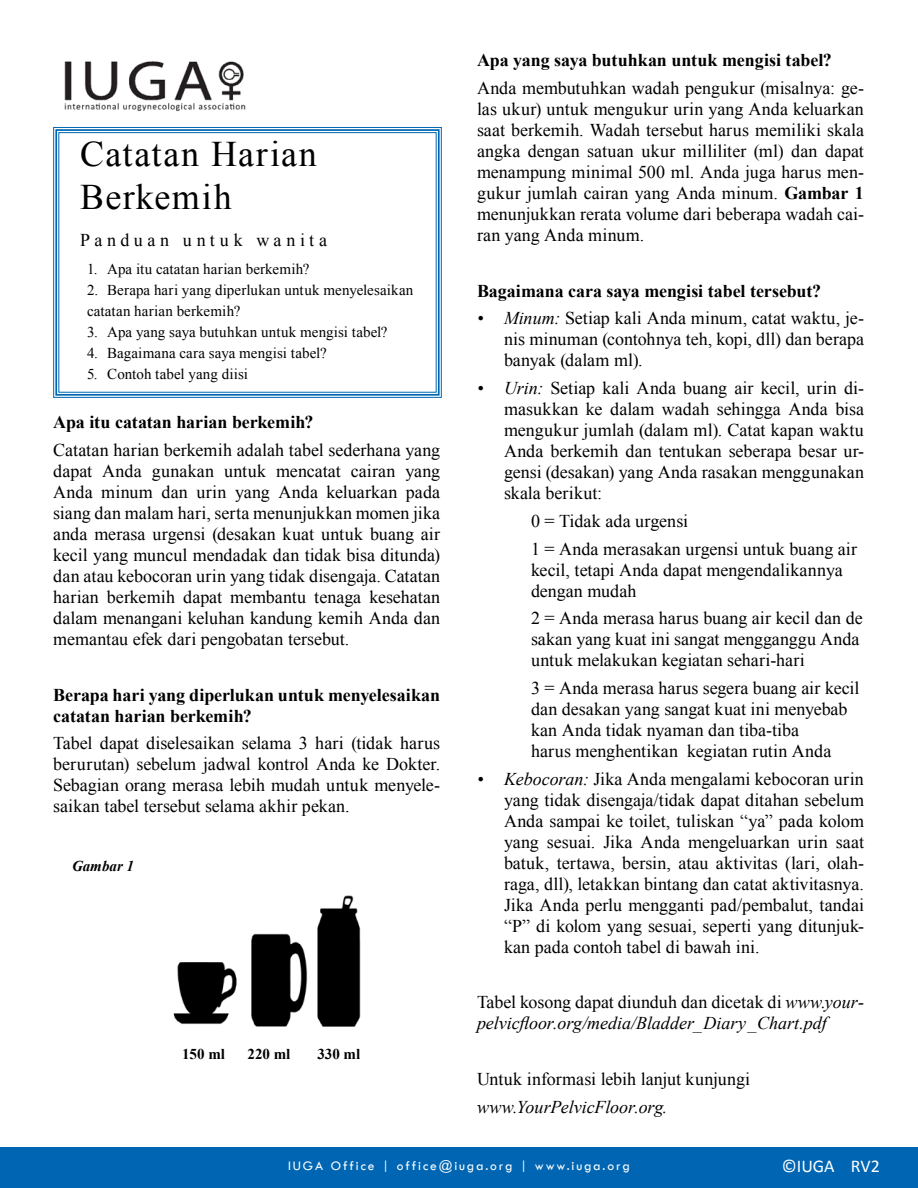
<style>
.page{position:relative;width:918px;height:1188px;background:#fff}
.page>*{position:absolute;margin:0;border:0;box-sizing:border-box;transform-origin:0 0}
.t1{font:36px/43.2px "Times New Roman";letter-spacing:.04em;color:#000}
.t2{font:18px/21px "Times New Roman";letter-spacing:.005em;color:#000;text-align:justify}
.t3{font:700 18px/21px "Times New Roman";letter-spacing:-.005em;color:#000}
.t4{font:italic 18px/21px "Times New Roman";color:#000}
.t5{font:18px "Times New Roman";letter-spacing:.26em;color:#000}
.t6{font:18px "Calibri";color:#fff}
.t7{font:15px/21px "Times New Roman";letter-spacing:.01em;color:#000}
.t8{font:700 15px "Times New Roman";color:#000}
.t9{font:italic 700 15px "Times New Roman";color:#000}
.t10{font:13.5px "Tw Cen";letter-spacing:.14em;color:#fff}
.s1{font-weight:700}
.s2{font-style:italic}
.s3{font-style:normal}
</style>
<div class="page">
<div style="left:0;top:1147px;width:918px;height:41px;background:#0066b3"></div>
<img style="left:64px;top:61px;width:182px;height:51px">
<svg style="left:53px;top:127px;width:389px;height:271px"></svg>
<div style="left:55px;top:129px;width:385px;height:267px;border:2px solid #0066b3"></div>
<img style="left:173px;top:895px;width:188px;height:132px">
<h1 class="t1" style="left:80px;top:131px;width:238px">Catatan Harian<br>Berkemih</h1>
<p class="t5" style="left:80px;top:228px;width:248px">Panduan untuk wanita</p>
<p class="t7" style="left:87px;top:258px;width:224px">1. Apa itu catatan harian berkemih?</p>
<p class="t7" style="left:87px;top:279px;width:328px">2. Berapa hari yang diperlukan untuk menyelesaikan catatan harian berkemih?</p>
<p class="t7" style="left:87px;top:321px;width:302px">3. Apa yang saya butuhkan untuk mengisi tabel?</p>
<p class="t7" style="left:87px;top:342px;width:241px">4. Bagaimana cara saya mengisi tabel?</p>
<p class="t7" style="left:87px;top:363px;width:162px">5. Contoh tabel yang diisi</p>
<p class="t3" style="left:53px;top:411px;width:262px">Apa itu catatan harian berkemih?</p>
<p class="t2" style="left:53px;top:439px;width:389px">Catatan harian berkemih adalah tabel sederhana yang dapat Anda gunakan untuk mencatat cairan yang Anda minum dan urin yang Anda keluarkan pada siang dan malam hari, serta menunjukkan momen jika anda merasa urgensi (desakan kuat untuk buang air kecil yang muncul mendadak dan tidak bisa ditunda) dan atau kebocoran urin yang tidak disengaja. Catatan harian berkemih dapat membantu tenaga kesehatan dalam menangani keluhan kandung kemih Anda dan memantau efek dari pengobatan tersebut.</p>
<p class="t3" style="left:53px;top:684px;width:388px">Berapa hari yang diperlukan untuk menyelesaikan catatan harian berkemih?</p>
<p class="t2" style="left:53px;top:733px;width:389px">Tabel dapat diselesaikan selama 3 hari (tidak harus berurutan) sebelum jadwal kontrol Anda ke Dokter.<br>Sebagian orang merasa lebih mudah untuk menyele&shy;saikan tabel tersebut selama akhir pekan.</p>
<p class="t9" style="left:72px;top:856px;width:64px">Gambar 1</p>
<p class="t8" style="left:182px;top:1044px;width:44px">150 ml</p>
<p class="t8" style="left:248px;top:1044px;width:44px">220 ml</p>
<p class="t8" style="left:317px;top:1044px;width:44px">330 ml</p>
<p class="t3" style="left:477px;top:49px;width:356px">Apa yang saya butuhkan untuk mengisi tabel?</p>
<p class="t2" style="left:477px;top:77px;width:389px">Anda membutuhkan wadah pengukur (misalnya: ge&shy;las ukur) untuk mengukur urin yang Anda keluarkan saat berkemih. Wadah tersebut harus memiliki skala angka dengan satuan ukur milliliter (ml) dan dapat menampung minimal 500 ml. Anda juga harus men&shy;gukur jumlah cairan yang Anda minum. <span class="s1">Gambar 1 </span>menunjukkan rerata volume dari beberapa wadah cai&shy;ran yang Anda minum.</p>
<p class="t3" style="left:477px;top:280px;width:346px">Bagaimana cara saya mengisi tabel tersebut?</p>
<p class="t2" style="left:504px;top:308px;width:362px;text-indent:-27px"><span class="s2">• Minum:</span> Setiap kali Anda minum, catat waktu, je&shy;nis minuman (contohnya teh, kopi, dll) dan berapa banyak (dalam ml).</p>
<p class="t2" style="left:504px;top:377px;width:362px;text-indent:-27px"><span class="s2">• Urin:</span> Setiap kali Anda buang air kecil, urin di&shy;masukkan ke dalam wadah sehingga Anda bisa mengukur jumlah (dalam ml). Catat kapan waktu Anda berkemih dan tentukan seberapa besar ur&shy;gensi (desakan) yang Anda rasakan menggunakan skala berikut:</p>
<p class="t2" style="left:531px;top:507px;width:328px;line-height:27.8px">0 = Tidak ada urgensi<br>1 = Anda merasakan urgensi untuk buang air</p>
<p class="t2" style="left:531px;top:559px;width:313px">kecil, tetapi Anda dapat mengendalikannya dengan mudah</p>
<p class="t2" style="left:531px;top:608px;width:333px;text-align:left">2 = Anda merasa harus buang air kecil dan de sakan yang kuat ini sangat mengganggu Anda untuk melakukan kegiatan sehari-hari</p>
<p class="t2" style="left:531px;top:677px;width:330px;text-align:left">3 = Anda merasa harus segera buang air kecil dan desakan yang sangat kuat ini menyebab kan Anda tidak nyaman dan tiba-tiba<br>harus menghentikan kegiatan rutin Anda</p>
<p class="t2" style="left:504px;top:768px;width:362px;text-indent:-27px"><span class="s2">• Kebocoran:</span> Jika Anda mengalami kebocoran urin yang tidak disengaja/tidak dapat ditahan sebelum Anda sampai ke toilet, tuliskan “ya” pada kolom yang sesuai. Jika Anda mengeluarkan urin saat batuk, tertawa, bersin, atau aktivitas (lari, olah&shy;raga, dll), letakkan bintang dan catat aktivitasnya.<br>Jika Anda perlu mengganti pad/pembalut, tandai “P” di kolom yang sesuai, seperti yang ditunjuk&shy;kan pada contoh tabel di bawah ini.</p>
<p class="t4" style="left:477px;top:992px;width:388px"><span class="s3">Tabel kosong dapat diunduh dan dicetak di</span> www.your&shy;pelvicfloor.org/media/Bladder_Diary_Chart.pdf</p>
<p class="t2" style="left:477px;top:1068px;width:275px">Untuk informasi lebih lanjut kunjungi</p>
<p class="t4" style="left:477px;top:1096px;width:192px">www.YourPelvicFloor.org.</p>
<p class="t10" style="left:288px;top:1158px;width:343px">IUGA Office | office@iuga.org | www.iuga.org</p>
<p class="t6" style="left:782px;top:1155px;width:100px">©IUGA RV2</p>
</div>
